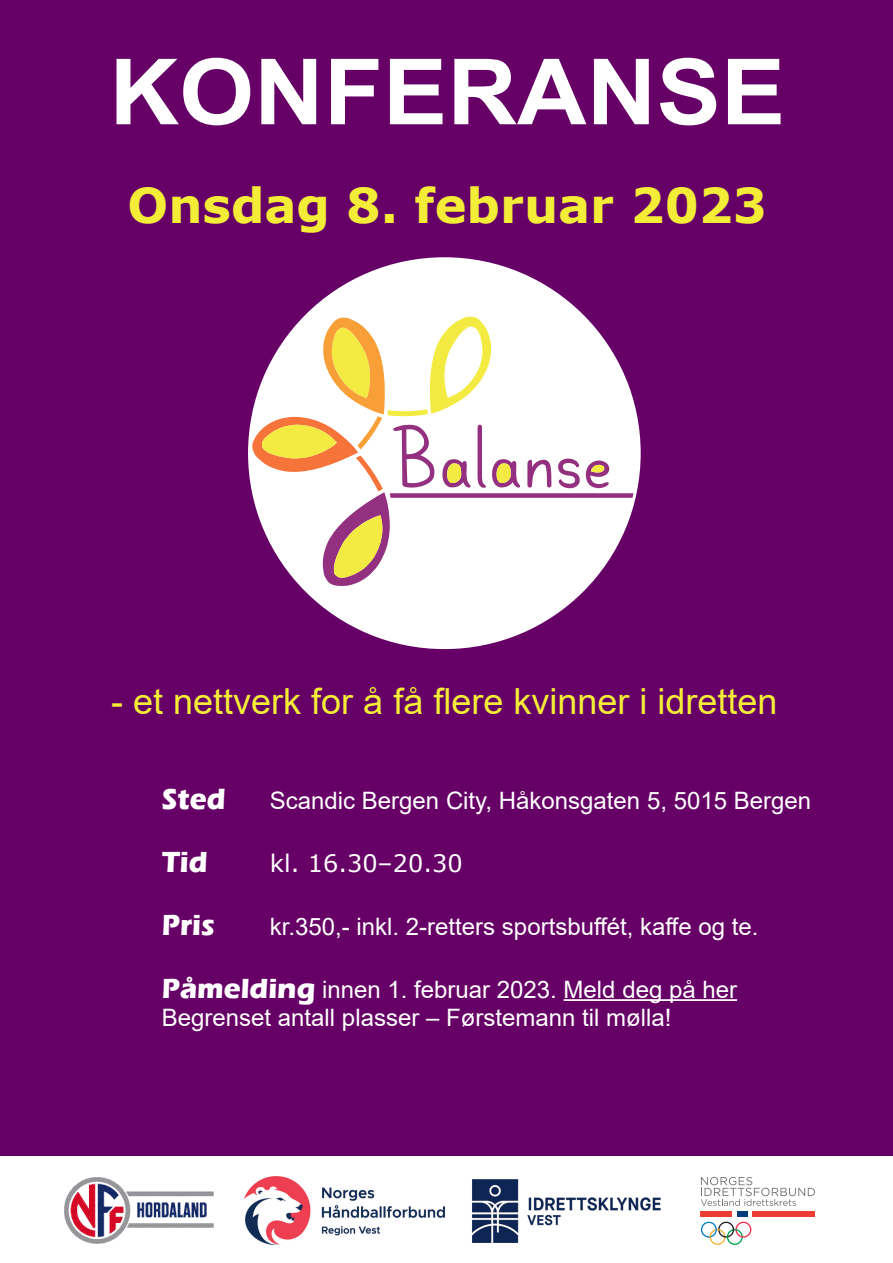
<style>
.page{position:relative;width:893px;height:1263px;background:#fff}
.page>*{position:absolute;margin:0;border:0;box-sizing:border-box;transform-origin:0 0}
.t1{font:700 91.35px "Arial";color:#fff;scale:1.06 1}
.t2{font:700 48px "Verdana";color:#f4ed38}
.t3{font:36px "Arial";color:#f4ed38}
.t4{font:700 30.15px "Eras ITC";color:#fff;scale:.94 1}
.t5{font:700 30px "Eras ITC";color:#fff;scale:.95 1}
.t6{font:24px "Arial";color:#fff}
.t7{font:24px "Verdana";color:#fff}
.s1{font-family:"Eras ITC";font-weight:700;font-size:28.5px}
</style>
<div class="page">
<div style="left:0;top:0;width:893px;height:1157px;background:#606"></div>
<div style="left:250px;top:259px;width:389px;height:389px;background:#fff;border-radius:50%"></div>
<svg style="left:325px;top:461px;width:314px;height:125px"></svg>
<svg style="left:262px;top:317px;width:342px;height:261px"></svg>
<svg style="left:252px;top:318px;width:134px;height:173px"></svg>
<img style="left:64px;top:1177px;width:150px;height:67px">
<img style="left:244px;top:1177px;width:200px;height:68px">
<hr style="left:564px;top:999px;width:173px;height:2px;background:#fff">
<div style="left:701px;top:1211px;width:31px;height:5px;background:#ee3e34"></div>
<div style="left:753px;top:1211px;width:62px;height:5px;background:#ee3e34"></div>
<div style="left:737px;top:1211px;width:10px;height:5px;background:#013d7d"></div>
<svg style="left:701px;top:1222px;width:50px;height:23px"></svg>
<svg style="left:701px;top:1177px;width:114px;height:29px"></svg>
<img style="left:472px;top:1179px;width:189px;height:64px">
<p class="t1" style="left:109px;top:28px;width:639px">KONFERANSE</p>
<p class="t2" style="left:128px;top:172px;width:641px">Onsdag 8. februar 2023</p>
<p class="t3" style="left:111px;top:676px;width:668px">- et nettverk for å få flere kvinner i idretten</p>
<p class="t4" style="left:162px;top:781px;width:69px">Sted</p>
<p class="t6" style="left:270px;top:783px;width:543px">Scandic Bergen City, Håkonsgaten 5, 5015 Bergen</p>
<p class="t5" style="left:162px;top:844px;width:50px">Tid</p>
<p class="t7" style="left:270px;top:846px;width:194px">kl. 16.30–20.30</p>
<p class="t5" style="left:162px;top:907px;width:57px">Pris</p>
<p class="t6" style="left:270px;top:909px;width:490px">kr.350,- inkl. 2-retters sportsbuffét, kaffe og te.</p>
<p class="t6" style="left:162px;top:972px;width:577px"><span class="s1">Påmelding</span> innen 1. februar 2023. Meld deg på her</p>
<p class="t6" style="left:162px;top:1001px;width:511px">Begrenset antall plasser – Førstemann til mølla!</p>
</div>
